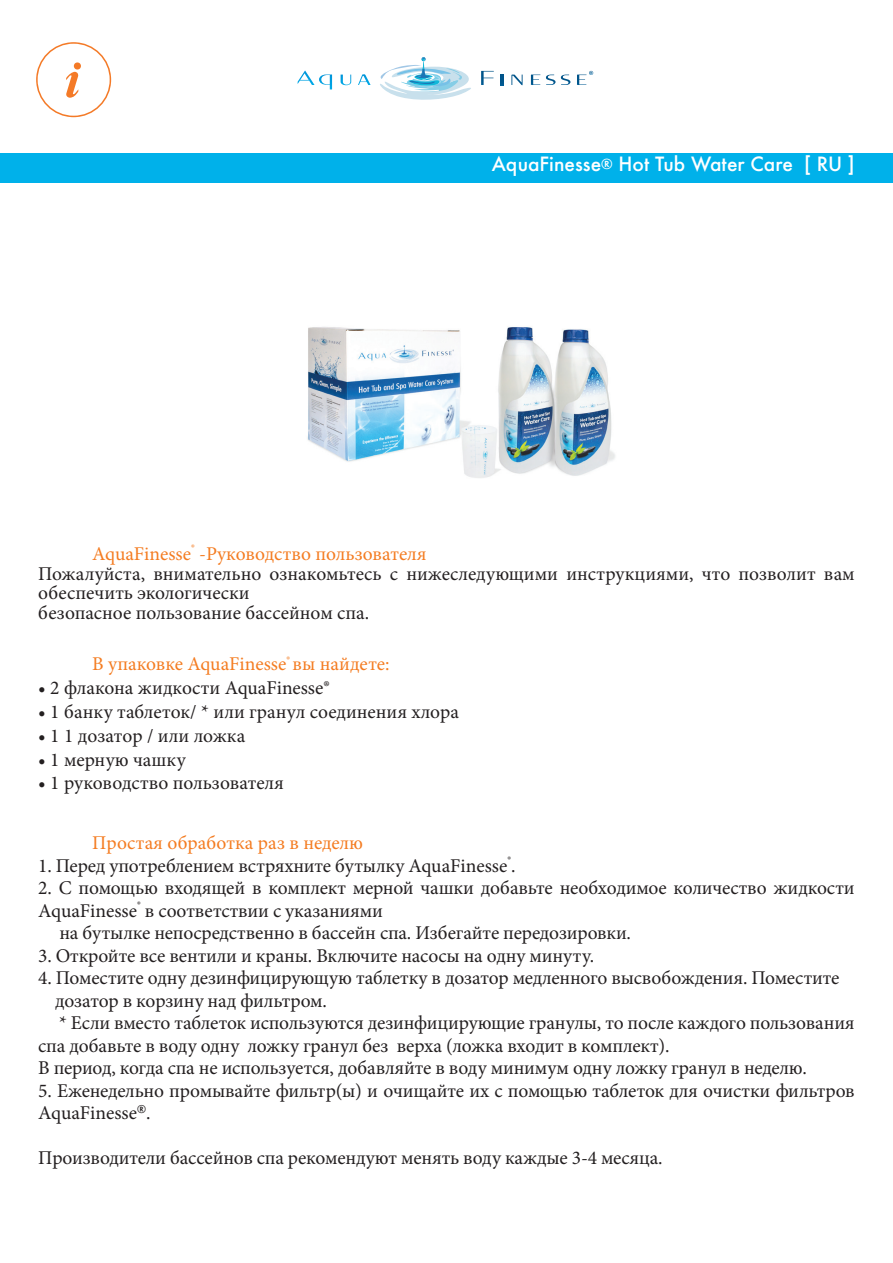
<style>
.page{position:relative;width:893px;height:1263px;background:#fff}
.page>*{position:absolute;margin:0;border:0;box-sizing:border-box;transform-origin:0 0}
.t1{font:19.5px/19.5px "Minion Pro";letter-spacing:-.01em;color:#231f20}
.t2{font:19.5px "Minion Pro";color:#f47c21}
.t3{font:500 19.2px "Futura";color:#fff}
.s1{font-size:13.5px}
.s2{color:#f47c21}
</style>
<div class="page">
<div style="left:0;top:153px;width:893px;height:30px;background:#00b1ea"></div>
<svg style="left:298px;top:71px;width:34px;height:18px"></svg>
<svg style="left:341px;top:75px;width:10px;height:10px"></svg>
<svg style="left:501px;top:75px;width:2px;height:10px"></svg>
<svg style="left:511px;top:74px;width:12px;height:11px"></svg>
<svg style="left:530px;top:74px;width:10px;height:11px"></svg>
<svg style="left:546px;top:75px;width:24px;height:10px"></svg>
<svg style="left:358px;top:57px;width:136px;height:43px"></svg>
<svg style="left:577px;top:71px;width:16px;height:14px"></svg>
<svg style="left:36px;top:42px;width:75px;height:75px"></svg>
<img style="left:307px;top:327px;width:308px;height:151px">
<p class="t3" style="left:492px;top:151px;width:364px">AquaFinesse<span class="s1">®</span> Hot Tub Water Care [ RU ]</p>
<p class="t1" style="left:38px;top:545px;width:818px;text-indent:54px"><span class="s2">AquaFinesse</span><sup>®</sup> <span class="s2">-Руководство пользователя<br></span>Пожалуйста, внимательно ознакомьтесь с нижеследующими инструкциями, что позволит вам обеспечить экологически<br>безопасное пользование бассейном спа.</p>
<p class="t2" style="left:92px;top:651px;width:299px">В упаковке AquaFinesse<sup>®</sup> вы найдете:</p>
<p class="t1" style="left:38px;top:678px;width:293px">• 2 флакона жидкости AquaFinesse®</p>
<p class="t1" style="left:38px;top:702px;width:422px">• 1 банку таблеток/ * или гранул соединения хлора</p>
<p class="t1" style="left:38px;top:726px;width:208px">• 1 1 дозатор / или ложка</p>
<p class="t1" style="left:38px;top:750px;width:149px">• 1 мерную чашку</p>
<p class="t1" style="left:38px;top:773px;width:247px">• 1 руководство пользователя</p>
<p class="t2" style="left:92px;top:830px;width:272px">Простая обработка раз в неделю</p>
<p class="t1" style="left:38px;top:856px;width:479px">1. Перед употреблением встряхните бутылку AquaFinesse<sup>®</sup>.</p>
<p class="t1" style="left:38px;top:878px;width:818px">2. С помощью входящей в комплект мерной чашки добавьте необходимое количество жидкости</p>
<p class="t1" style="left:38px;top:901px;width:346px">AquaFinesse<sup>®</sup> в соответствии с указаниями</p>
<p class="t1" style="left:59px;top:923px;width:573px">на бутылке непосредственно в бассейн спа. Избегайте передозировки.</p>
<p class="t1" style="left:38px;top:946px;width:557px">3. Откройте все вентили и краны. Включите насосы на одну минуту.</p>
<p class="t1" style="left:38px;top:968px;width:803px">4. Поместите одну дезинфицирующую таблетку в дозатор медленного высвобождения. Поместите</p>
<p class="t1" style="left:55px;top:991px;width:273px">дозатор в корзину над фильтром.</p>
<p class="t1" style="left:59px;top:1013px;width:797px">* Если вместо таблеток используются дезинфицирующие гранулы, то после каждого пользования</p>
<p class="t1" style="left:38px;top:1036px;width:633px">спа добавьте в воду одну ложку гранул без верха (ложка входит в комплект).</p>
<p class="t1" style="left:38px;top:1058px;width:770px">В период, когда спа не используется, добавляйте в воду минимум одну ложку гранул в неделю.</p>
<p class="t1" style="left:38px;top:1079px;width:818px;line-height:22.5px">5. Еженедельно промывайте фильтр(ы) и очищайте их с помощью таблеток для очистки фильтров<br>AquaFinesse<sup>®</sup>.</p>
<p class="t1" style="left:38px;top:1148px;width:626px">Производители бассейнов спа рекомендуют менять воду каждые 3-4 месяца.</p>
</div>
